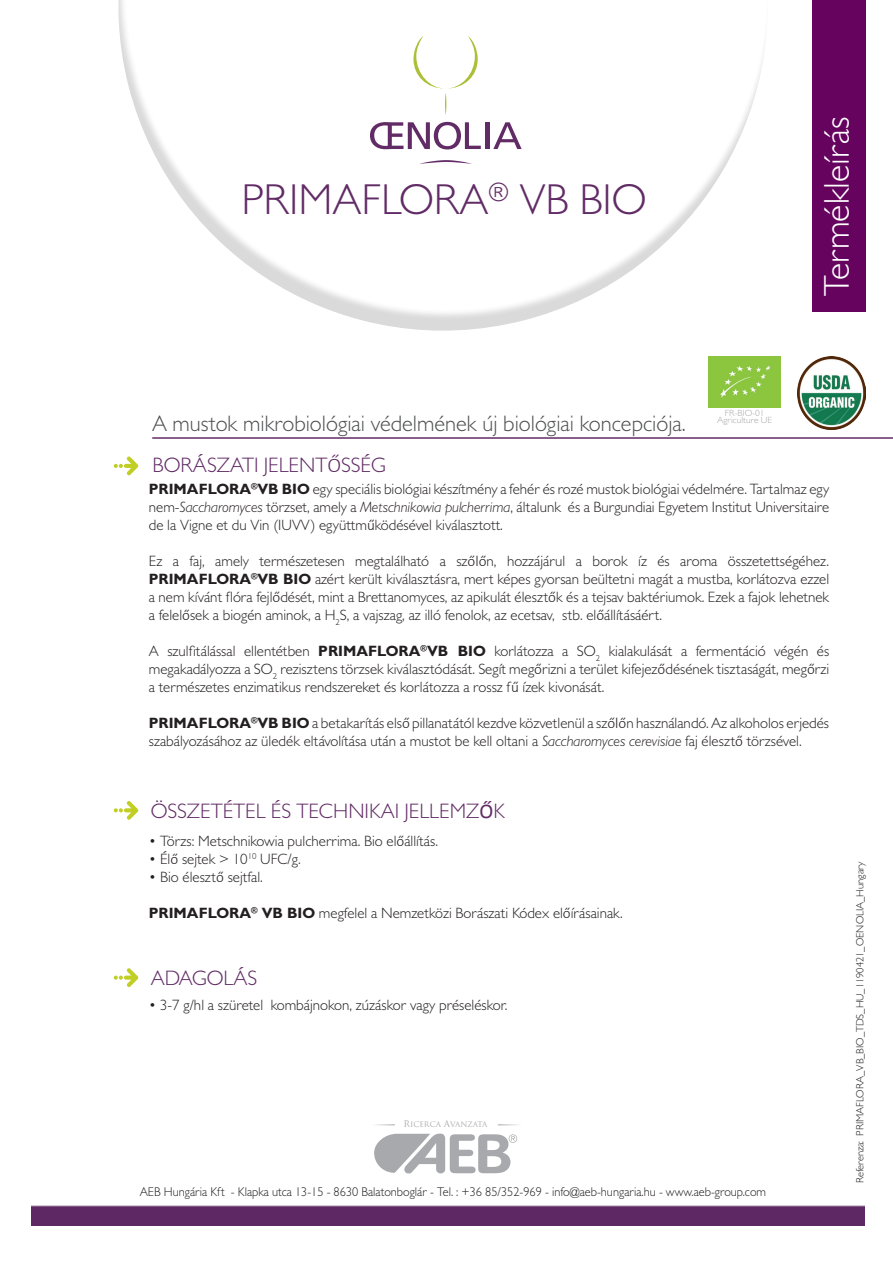
<style>
.page{position:relative;width:893px;height:1263px;background:#fff}
.page>*{position:absolute;margin:0;border:0;box-sizing:border-box;transform-origin:0 0}
.t1{font:300 43.5px "Gill Sans MT Std";color:#612b65}
.t2{font:300 36px "Gill Sans MT Std";color:#fff}
.t3{font:300 22.5px "Gill Sans MT Std";color:#4e4f50}
.t4{font:300 21px "Gill Sans MT Std";color:#612b65}
.t5{font:300 15px/18px "Gill Sans MT Std";color:#231f20;text-align:justify}
.t6{font:300 12.75px "Gill Sans MT Std";color:#231f20}
.t7{font:300 10.5px "Gill Sans MT Std";color:#231f20}
.t8{font:300 9px/7.5px "Gill Sans MT Std";color:#a8a9ad;text-align:center;scale:1.05 1}
.t9{font:9px "Trajan Pro";color:#bcbdc0}
.t10{font:7.5px "Trajan Pro";color:#a8a9ad}
.s1{font-family:"Calibri"}
.s2{font-weight:700}
.s3{font-style:italic}
.s4{font-family:"Calibri";font-weight:400}
.s5{font-size:9px}
</style>
<div class="page">
<svg style="left:118px;top:0;width:726px;height:401px"></svg>
<div style="left:812px;top:0;width:53px;height:311px;background:#65035f"></div>
<svg style="left:114px;top:456px;width:24px;height:19px"></svg>
<svg style="left:114px;top:801px;width:24px;height:19px"></svg>
<img style="left:31px;top:1205px;width:834px;height:20px">
<hr style="left:152px;top:437px;width:741px;height:2px;background:#612b65">
<svg style="left:370px;top:122px;width:111px;height:27px"></svg>
<hr style="left:485px;top:122px;width:4px;height:27px;background:#612b66">
<svg style="left:493px;top:122px;width:29px;height:27px"></svg>
<svg style="left:413px;top:36px;width:65px;height:79px"></svg>
<svg style="left:419px;top:160px;width:53px;height:4px"></svg>
<svg style="left:374px;top:1124px;width:144px;height:50px"></svg>
<img style="left:709px;top:357px;width:72px;height:50px">
<img style="left:797px;top:357px;width:68px;height:72px">
<svg style="left:114px;top:968px;width:24px;height:19px"></svg>
<h1 class="t1" style="left:242px;top:173px;width:407px">PRIMAFLORA<sup>®</sup> VB BIO</h1>
<h3 class="t3" style="left:152px;top:410px;width:535px">A mustok mikrobiológiai védelmének új biológiai koncepciója.</h3>
<h3 class="t4" style="left:153px;top:453px;width:235px">BORÁSZATI JELENT<span class="s1">Ő</span>SSÉG</h3>
<p class="t8" style="left:717px;top:409px;width:54px">FR-BIO-01<br>Agriculture UE</p>
<h2 class="t2" style="left:815px;top:296px;width:181px;rotate:-90deg">Termékleírás</h2>
<p class="t5" style="left:149px;top:480px;width:682px"><span class="s2">PRIMAFLORA</span><sup>®</sup><span class="s2">VB BIO</span> egy speciális biológiai készítmény a fehér és rozé mustok biológiai védelmére. Tartalmaz egy nem-<span class="s3">Saccharomyces</span> törzset, amely a <span class="s3">Metschnikowia pulcherrima</span>, általunk és a Burgundiai Egyetem Institut Universitaire de la Vigne et du Vin (IUVV) együttm<span class="s1">ű</span>ködésével kiválasztott.</p>
<p class="t5" style="left:149px;top:552px;width:682px">Ez a faj, amely természetesen megtalálható a sz<span class="s1">őlő</span>n, hozzájárul a borok íz és aroma összetettségéhez.<br><span class="s2">PRIMAFLORA</span><sup>®</sup><span class="s2">VB BIO</span> azért került kiválasztásra, mert képes gyorsan beültetni magát a mustba, korlátozva ezzel a nem kívánt flóra fejl<span class="s1">ő</span>dését, mint a Brettanomyces, az apikulát éleszt<span class="s1">ő</span>k és a tejsav baktériumok. Ezek a fajok lehetnek a felel<span class="s1">ő</span>sek a biogén aminok, a H<sub>2</sub>S, a vajszag, az illó fenolok, az ecetsav, stb. el<span class="s1">ő</span>állításáért.</p>
<p class="t5" style="left:149px;top:642px;width:682px">A szulfitálással ellentétben <span class="s2">PRIMAFLORA</span><sup>®</sup><span class="s2">VB BIO</span> korlátozza a SO<sub>2</sub> kialakulását a fermentáció végén és megakadályozza a SO<sub>2</sub> rezisztens törzsek kiválasztódását. Segít meg<span class="s1">ő</span>rizni a terület kifejez<span class="s1">ő</span>désének tisztaságát, meg<span class="s1">ő</span>rzi a természetes enzimatikus rendszereket és korlátozza a rossz f<span class="s1">ű</span> ízek kivonását.</p>
<p class="t5" style="left:149px;top:714px;width:682px"><span class="s2">PRIMAFLORA</span><sup>®</sup><span class="s2">VB BIO</span> a betakarítás els<span class="s1">ő</span> pillanatától kezdve közvetlenül a sz<span class="s1">őlő</span>n használandó. Az alkoholos erjedés szabályozásához az üledék eltávolítása után a mustot be kell oltani a <span class="s3">Saccharomyces cerevisiae</span> faj éleszt<span class="s1">ő</span> törzsével.</p>
<h3 class="t4" style="left:151px;top:798px;width:356px">ÖSSZETÉTEL ÉS TECHNIKAI JELLEMZ<span class="s4">Ő</span>K</h3>
<p class="t5" style="left:149px;top:831px;width:291px">• Törzs: Metschnikowia pulcherrima. Bio el<span class="s1">ő</span>állítás.</p>
<p class="t5" style="left:149px;top:849px;width:153px">• Él<span class="s1">ő</span> sejtek &gt; 10<sup>10</sup> UFC/g.</p>
<p class="t5" style="left:149px;top:867px;width:115px">• Bio éleszt<span class="s1">ő</span> sejtfal.</p>
<p class="t5" style="left:149px;top:903px;width:475px"><span class="s2">PRIMAFLORA</span><sup>®</sup> <span class="s2">VB BIO</span> megfelel a Nemzetközi Borászati Kódex el<span class="s1">ő</span>írásainak.</p>
<h3 class="t4" style="left:151px;top:965px;width:108px">ADAGOLÁS</h3>
<p class="t5" style="left:149px;top:996px;width:360px">• 3-7 g/hl a szüretelőkombájnokon, zúzáskor vagy préseléskor.</p>
<p class="t10" style="left:403px;top:1120px;width:86px"><span class="s5">R</span>ICERCA <span class="s5">A</span>VANZATA</p>
<p class="t9" style="left:397px;top:1119px;width:100px">Recherche Avancée</p>
<p class="t6" style="left:140px;top:1183px;width:628px">AEB Hungária Kft - Klapka utca 13-15 - 8630 Balatonboglár - Tel. : +36 85/352-969 - info@aeb-hungaria.hu - www.aeb-group.com</p>
<p class="t7" style="left:854px;top:1183px;width:323px;rotate:-90deg">Referenza: PRIMAFLORA_VB_BIO_TDS_HU_1190421_OENOLIA_Hungary</p>
</div>
